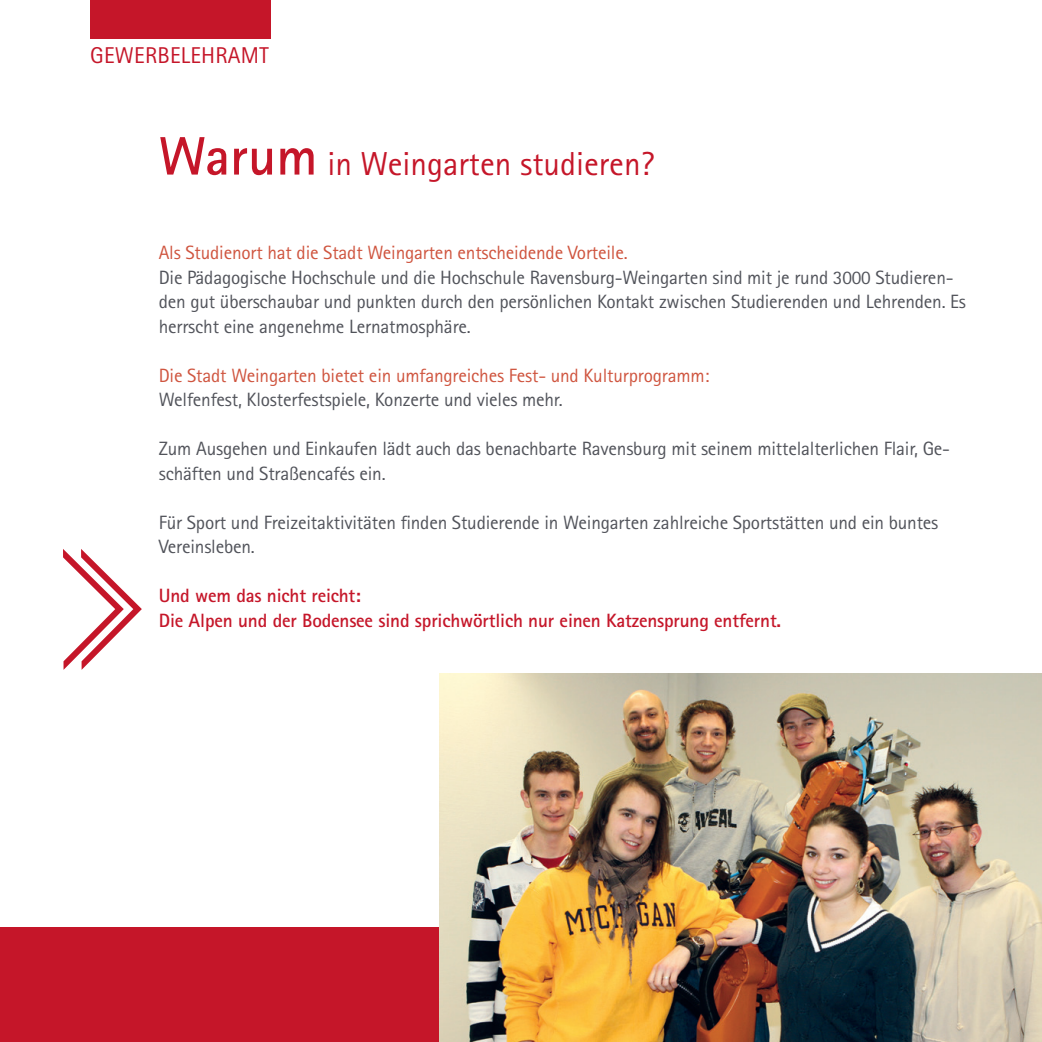
<style>
.page{position:relative;width:1042px;height:1042px;background:#fff}
.page>*{position:absolute;margin:0;border:0;box-sizing:border-box;transform-origin:0 0}
.t1{font:33.25px "Rotis Sans Serif Std";color:#c51629}
.t2{font:22.93px "Rotis Sans Serif Std";letter-spacing:.01em;color:#c51629}
.t3{font:19.25px/24.5px "Rotis Sans Serif Std";letter-spacing:-.01em;color:#51535a}
.t4{font:19.25px "Rotis Sans Serif Std";letter-spacing:-.01em;color:#cf543e}
.t5{font:700 19.25px/24.5px "Rotis Sans Serif Std";letter-spacing:-.01em;color:#c51629}
.s1{font-weight:700;font-size:54.25px}
</style>
<div class="page">
<div style="left:90px;top:0;width:180px;height:39px;background:#c51629"></div>
<div style="left:0;top:928px;width:1042px;height:114px;background:#c51629"></div>
<svg style="left:63px;top:549px;width:79px;height:121px"></svg>
<img style="left:439px;top:673px;width:603px;height:369px">
<p class="t2" style="left:90px;top:41px;width:180px">GEWERBELEHRAMT</p>
<h2 class="t1" style="left:159px;top:144px;width:497px"><span class="s1">Warum</span> in Weingarten studieren?</h2>
<p class="t4" style="left:159px;top:241px;width:470px">Als Studienort hat die Stadt Weingarten entscheidende Vorteile.</p>
<p class="t3" style="left:159px;top:265px;width:809px">Die Pädagogische Hochschule und die Hochschule Ravensburg-Weingarten sind mit je rund 3000 Studieren&shy;den gut überschaubar und punkten durch den persönlichen Kontakt zwischen Studierenden und Lehrenden. Es herrscht eine angenehme Lernatmosphäre.</p>
<p class="t4" style="left:159px;top:364px;width:552px">Die Stadt Weingarten bietet ein umfangreiches Fest- und Kulturprogramm:</p>
<p class="t3" style="left:159px;top:387px;width:405px">Welfenfest, Klosterfestspiele, Konzerte und vieles mehr.</p>
<p class="t3" style="left:159px;top:436px;width:793px">Zum Ausgehen und Einkaufen lädt auch das benachbarte Ravensburg mit seinem mittelalterlichen Flair, Ge&shy;schäften und Straßencafés ein.</p>
<p class="t3" style="left:159px;top:510px;width:781px">Für Sport und Freizeitaktivitäten fnden Studierende in Weingarten zahlreiche Sportstätten und ein buntes</p>
<p class="t3" style="left:159px;top:534px;width:98px">Vereinsleben.</p>
<p class="t5" style="left:159px;top:583px;width:624px">Und wem das nicht reicht:<br>Die Alpen und der Bodensee sind sprichwörtlich nur einen Katzensprung entfernt.</p>
</div>
